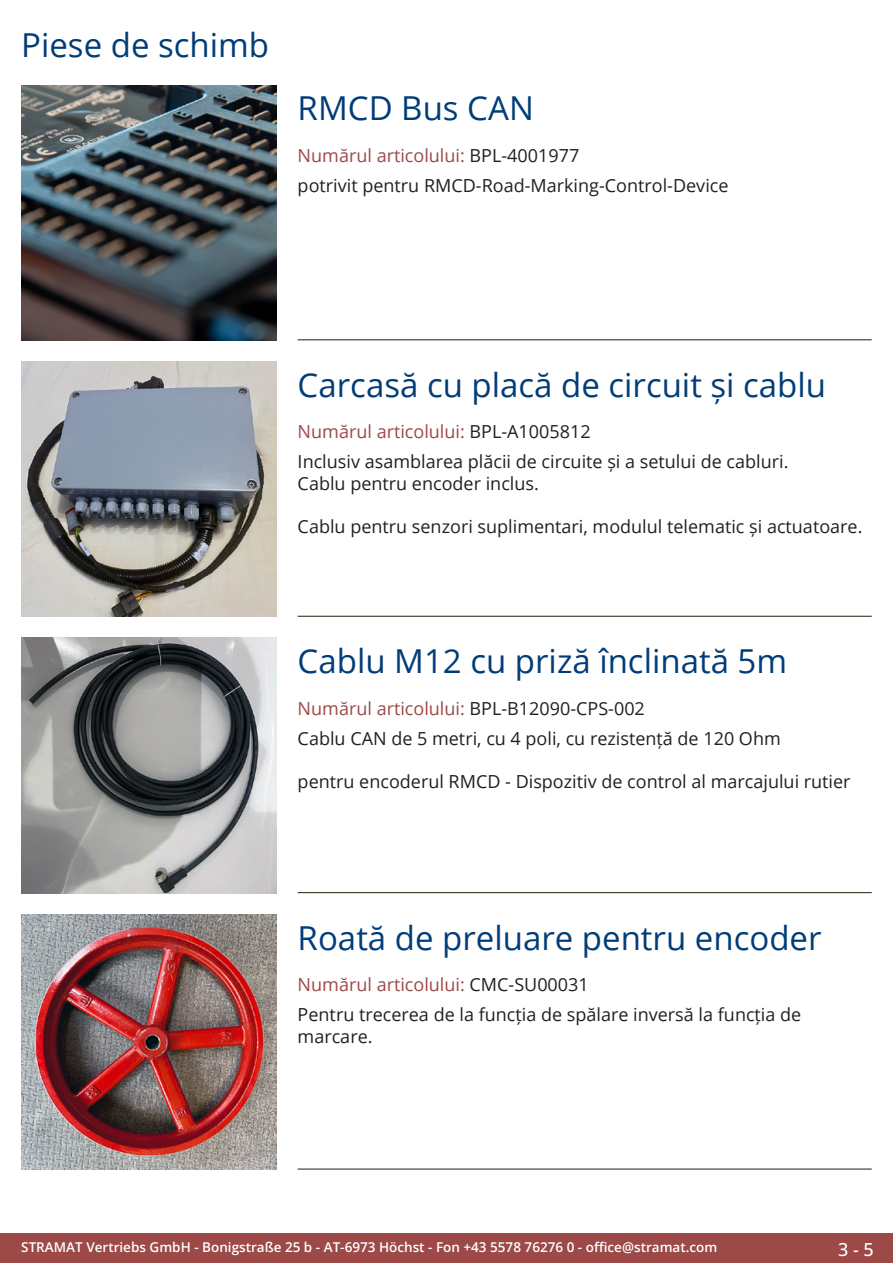
<style>
.page{position:relative;width:893px;height:1263px;background:#fff}
.page>*{position:absolute;margin:0;border:0;box-sizing:border-box;transform-origin:0 0}
.Produkttitel{font:33px "Open Sans";color:#003d78}
.RastTitel{font:33px "Open Sans";color:#003d78}
.Beschreibung_Text{font:18px/21.6px "Open Sans";color:#231f20}
.TechDaten_Überschrif{font:18px "Open Sans";color:#9c4948}
.t1{font:500 18px "Open Sans";color:#fff}
.t2{font:600 13.5px "Open Sans";color:#fff}
.s1{color:#231f20}
</style>
<div class="page">
<div style="left:0;top:1233px;width:893px;height:30px;background:#9c4948"></div>
<hr style="left:298px;top:340px;width:574px;height:1px;background:#201d08">
<hr style="left:298px;top:616px;width:574px;height:1px;background:#201d08">
<hr style="left:298px;top:892px;width:574px;height:1px;background:#201d08">
<hr style="left:298px;top:1169px;width:574px;height:1px;background:#201d08">
<img style="left:21px;top:85px;width:255px;height:255px">
<img style="left:21px;top:361px;width:255px;height:256px">
<img style="left:21px;top:638px;width:255px;height:255px">
<img style="left:21px;top:914px;width:255px;height:255px">
<p class="RastTitel" style="left:21px;top:22px;width:249px">Piese de schimb</p>
<p class="Produkttitel" style="left:298px;top:86px;width:238px">RMCD Bus CAN</p>
<p class="TechDaten_Überschrif" style="left:298px;top:143px;width:283px">Numărul articolului: <span class="s1">BPL-4001977</span></p>
<p class="Beschreibung_Text" style="left:298px;top:174px;width:432px">potrivit pentru RMCD-Road-Marking-Control-Device</p>
<p class="Produkttitel" style="left:298px;top:362px;width:530px">Carcasă cu placă de circuit și cablu</p>
<p class="TechDaten_Überschrif" style="left:298px;top:420px;width:295px">Numărul articolului: <span class="s1">BPL-A1005812</span></p>
<p class="Beschreibung_Text" style="left:298px;top:450px;width:492px">Inclusiv asamblarea plăcii de circuite și a setului de cabluri.<br>Cablu pentru encoder inclus.</p>
<p class="Beschreibung_Text" style="left:298px;top:515px;width:566px">Cablu pentru senzori suplimentari, modulul telematic și actuatoare.</p>
<p class="Produkttitel" style="left:298px;top:638px;width:491px">Cablu M12 cu priză înclinată 5m</p>
<p class="TechDaten_Überschrif" style="left:298px;top:696px;width:349px">Numărul articolului: <span class="s1">BPL-B12090-CPS-002</span></p>
<p class="Beschreibung_Text" style="left:298px;top:727px;width:485px">Cablu CAN de 5 metri, cu 4 poli, cu rezistență de 120 Ohm</p>
<p class="Beschreibung_Text" style="left:298px;top:770px;width:554px">pentru encoderul RMCD - Dispozitiv de control al marcajului rutier</p>
<p class="Produkttitel" style="left:298px;top:915px;width:525px">Roată de preluare pentru encoder</p>
<p class="TechDaten_Überschrif" style="left:298px;top:972px;width:293px">Numărul articolului: <span class="s1">CMC-SU00031</span></p>
<p class="Beschreibung_Text" style="left:298px;top:1003px;width:505px">Pentru trecerea de la funcția de spălare inversă la funcția de marcare.</p>
<p class="t2" style="left:21px;top:1238px;width:698px">STRAMAT Vertriebs GmbH - Bonigstraße 25 b - AT-6973 Höchst - Fon +43 5578 76276 0 - office@stramat.com</p>
<p class="t1" style="left:838px;top:1237px;width:37px">3 - 5</p>
</div>
